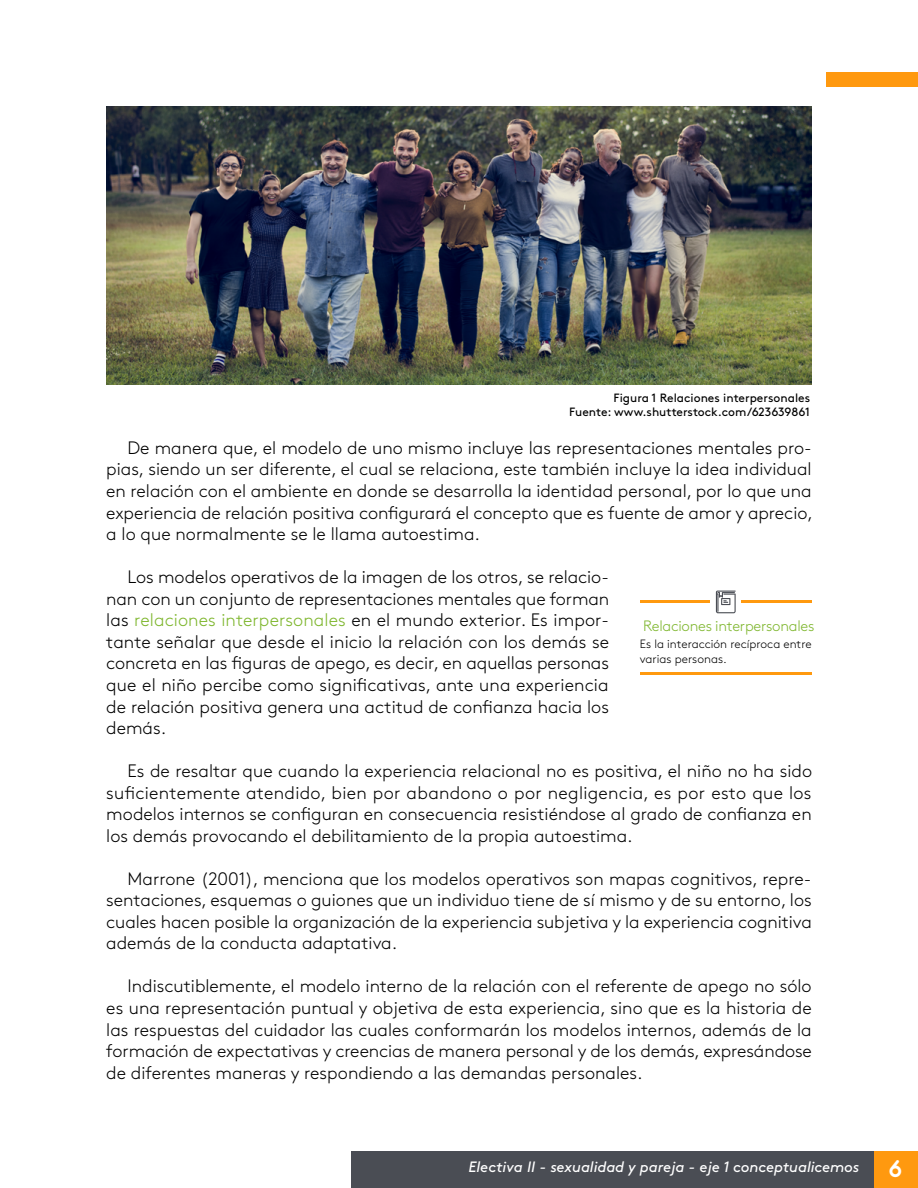
<style>
.page{position:relative;width:918px;height:1188px;background:#fff}
.page>*{position:absolute;margin:0;border:0;box-sizing:border-box;transform-origin:0 0}
.t1{font:300 18px/21.6px "Brown Std";color:#000;text-align:justify}
.t2{font:italic 15px "Brown Std";letter-spacing:-.005em;color:#fff}
.t3{font:300 15px "Brown Std";letter-spacing:-.015em;color:#7eb62d}
.t4{font:12px/14.4px "Brown Std";color:#000;text-align:right}
.t5{font:300 12px/14.4px "Brown Std";color:#000}
.s1{color:#7eb62d}
.s2{font-family:"Areandina Voz";font-style:normal;font-size:24px}
</style>
<div class="page">
<div style="left:826px;top:72px;width:92px;height:15px;background:#ff990f"></div>
<div style="left:873px;top:1151px;width:45px;height:37px;background:#ff990f"></div>
<div style="left:351px;top:1151px;width:522px;height:37px;background:#4a4d54"></div>
<img style="left:106px;top:106px;width:706px;height:279px">
<hr style="left:640px;top:600px;width:172px;height:3px;background:#ff990f">
<svg style="left:711px;top:590px;width:30px;height:24px"></svg>
<svg style="left:716px;top:591px;width:20px;height:22px"></svg>
<hr style="left:640px;top:672px;width:172px;height:3px;background:#ff990f">
<p class="t4" style="left:569px;top:391px;width:242px">Figura 1 Relaciones interpersonales<br>Fuente: www.shutterstock.com/623639861</p>
<p class="t1" style="left:106px;top:437px;width:708px;text-indent:21px">De manera que, el modelo de uno mismo incluye las representaciones mentales pro&shy;pias, siendo un ser diferente, el cual se relaciona, este también incluye la idea individual en relación con el ambiente en donde se desarrolla la identidad personal, por lo que una experiencia de relación positiva configurará el concepto que es fuente de amor y aprecio, a lo que normalmente se le llama autoestima.</p>
<p class="t1" style="left:106px;top:566px;width:504px;text-indent:21px">Los modelos operativos de la imagen de los otros, se relacio&shy;nan con un conjunto de representaciones mentales que forman las <span class="s1">relaciones interpersonales</span> en el mundo exterior. Es impor&shy;tante señalar que desde el inicio la relación con los demás se concreta en las figuras de apego, es decir, en aquellas personas que el niño percibe como significativas, ante una experiencia de relación positiva genera una actitud de confianza hacia los demás.</p>
<p class="t1" style="left:106px;top:760px;width:707px;text-indent:21px">Es de resaltar que cuando la experiencia relacional no es positiva, el niño no ha sido suficientemente atendido, bien por abandono o por negligencia, es por esto que los modelos internos se configuran en consecuencia resistiéndose al grado de confianza en los demás provocando el debilitamiento de la propia autoestima.</p>
<p class="t1" style="left:106px;top:868px;width:707px;text-indent:21px">Marrone (2001), menciona que los modelos operativos son mapas cognitivos, repre&shy;sentaciones, esquemas o guiones que un individuo tiene de sí mismo y de su entorno, los cuales hacen posible la organización de la experiencia subjetiva y la experiencia cognitiva además de la conducta adaptativa.</p>
<p class="t1" style="left:106px;top:976px;width:707px;text-indent:21px">Indiscutiblemente, el modelo interno de la relación con el referente de apego no sólo es una representación puntual y objetiva de esta experiencia, sino que es la historia de las respuestas del cuidador las cuales conformarán los modelos internos, además de la formación de expectativas y creencias de manera personal y de los demás, expresándose de diferentes maneras y respondiendo a las demandas personales.</p>
<p class="t3" style="left:643px;top:617px;width:173px">Relaciones interpersonales</p>
<p class="t5" style="left:640px;top:637px;width:173px">Es la interacción recíproca entre varias personas.</p>
<p class="t2" style="left:469px;top:1158px;width:435px">Electiva II - sexualidad y pareja - eje 1 conceptualicemos <span class="s2">6</span></p>
</div>
